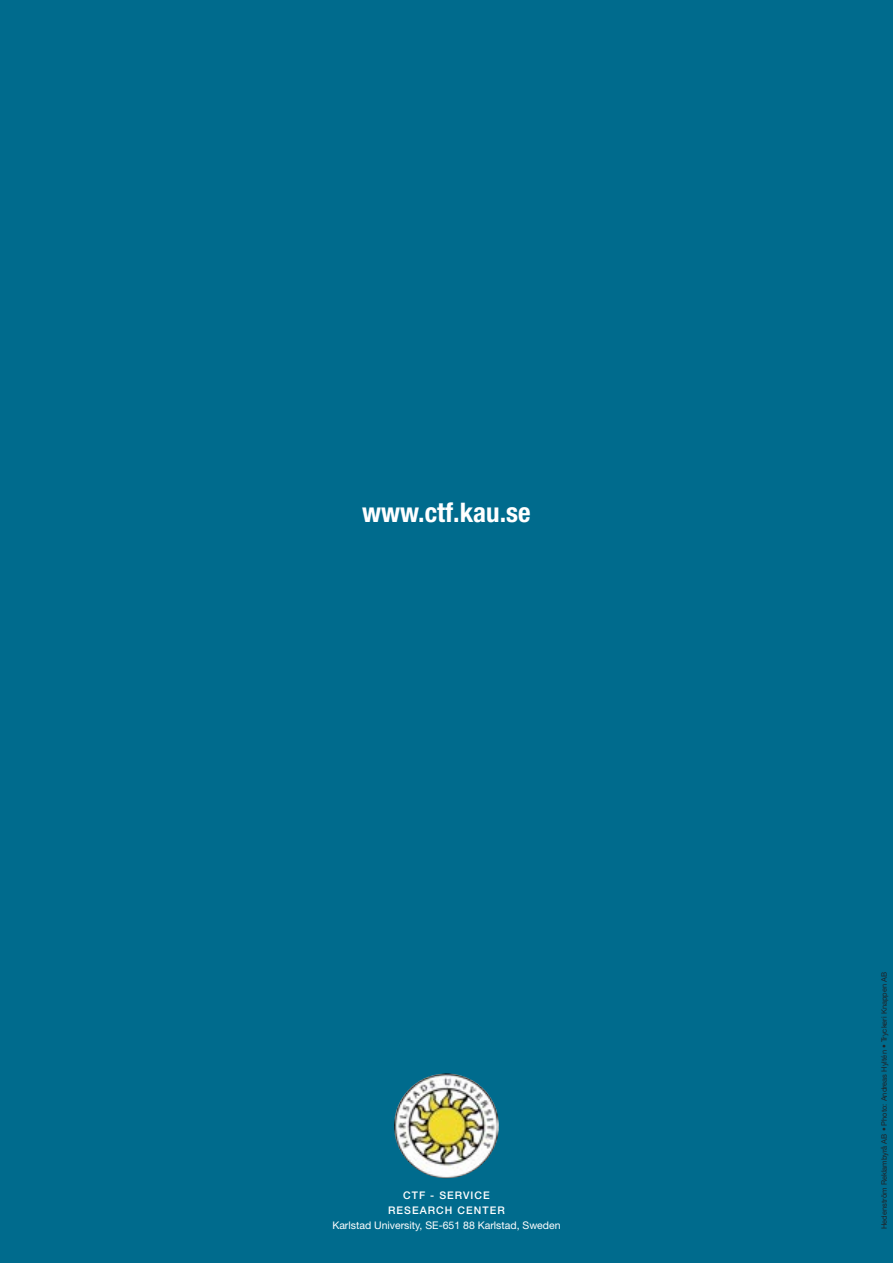
<style>
.page{position:relative;width:893px;height:1263px;background:#006b8d}
.page>*{position:absolute;margin:0;border:0;box-sizing:border-box;transform-origin:0 0}
.Brödtext{font:700 condensed 27px "Helvetica Neue";color:#fff}
.Brödtext-2{font:10.5px "Helvetica Neue";color:#fff}
.Underrubrik{font:500 10.5px/15px "Helvetica Neue LT Std";letter-spacing:.1em;color:#fff;text-align:center}
.Brödtext-3{font:7.5px "Helvetica Neue";color:#212125}
</style>
<div class="page">
<img style="left:394px;top:1073px;width:105px;height:105px">
<p class="Brödtext" style="left:362px;top:496px;width:170px">www.ctf.kau.se</p>
<p class="Underrubrik" style="left:388px;top:1187px;width:118px">CTF - SERVICE<br>RESEARCH CENTER</p>
<p class="Brödtext-2" style="left:332px;top:1219px;width:230px">Karlstad University, SE-651 88 Karlstad, Sweden</p>
<p class="Brödtext-3" style="left:880px;top:1229px;width:259px;rotate:-90deg">Hedenström Reklambyrå AB • Photo: Andreas Hyltén • Tryckeri Knappen AB</p>
</div>
